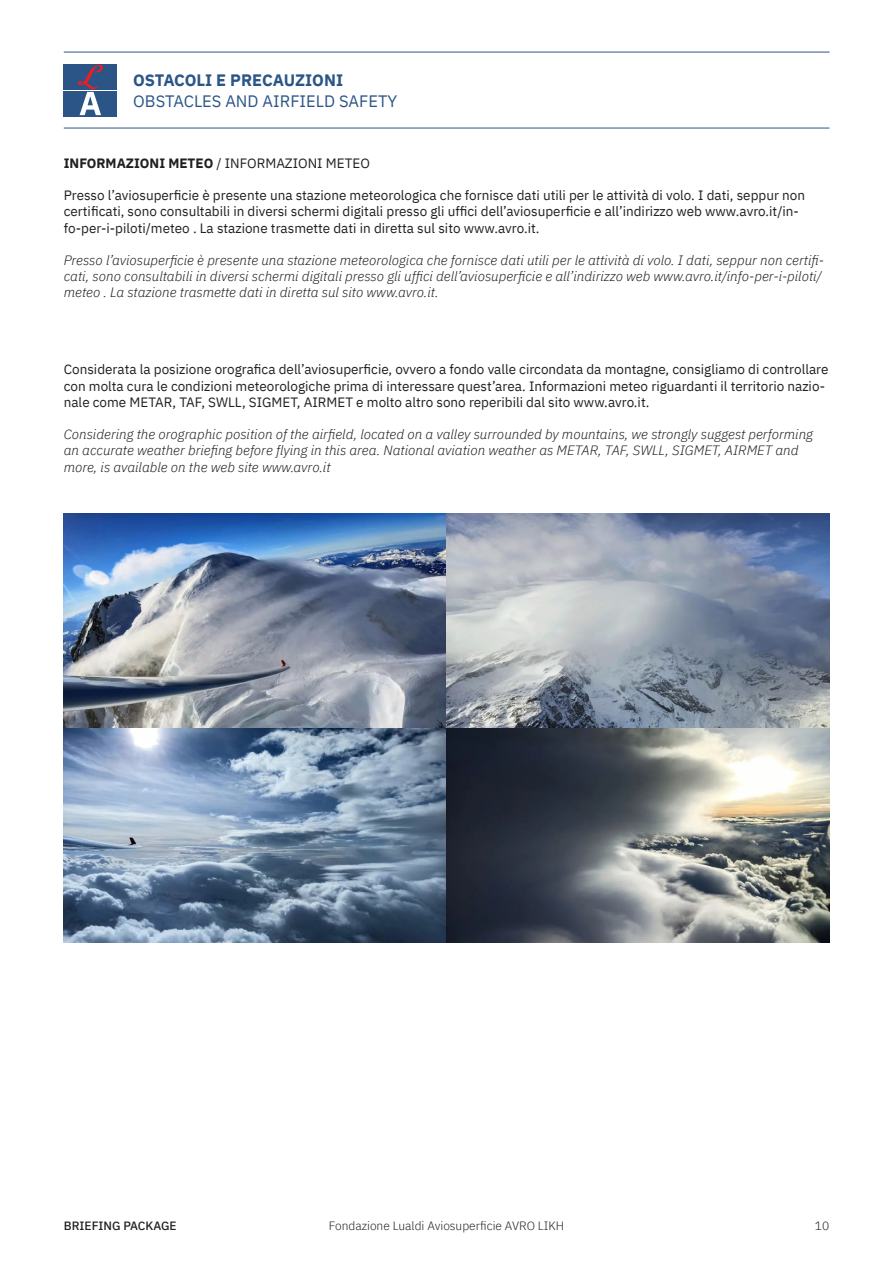
<style>
.page{position:relative;width:893px;height:1263px;background:#fff}
.page>*{position:absolute;margin:0;border:0;box-sizing:border-box;transform-origin:0 0}
.t1{font:16.5px "IBM Plex Sans";color:#2c5587}
.t2{font:700 16.5px "IBM Plex Sans";color:#2c5587}
.t3{font:13.5px/16.2px "IBM Plex Sans";color:#231f20}
.t4{font:italic 300 13.5px/16.2px "IBM Plex Sans";color:#231f20}
.t5{font:300 12px "IBM Plex Sans";color:#231f20}
.t6{font:500 12px "IBM Plex Sans";color:#231f20}
.s1{font-weight:700}
</style>
<div class="page">
<div style="left:64px;top:64px;width:53px;height:52px;background:#2c5587"></div>
<svg style="left:77px;top:64px;width:26px;height:51px"></svg>
<hr style="left:64px;top:90px;width:53px;height:1px;background:#fff">
<hr style="left:64px;top:128px;width:765px;height:1px;background:#2c5587">
<hr style="left:64px;top:52px;width:765px;height:1px;background:#2c5587">
<img style="left:64px;top:514px;width:765px;height:428px">
<p class="t2" style="left:133px;top:67px;width:211px">OSTACOLI E PRECAUZIONI</p>
<p class="t1" style="left:133px;top:89px;width:266px">OBSTACLES AND AIRFIELD SAFETY</p>
<p class="t3" style="left:64px;top:154px;width:308px"><span class="s1">INFORMAZIONI METEO</span> / INFORMAZIONI METEO</p>
<p class="t3" style="left:64px;top:186px;width:743px">Presso l’aviosuperficie è presente una stazione meteorologica che fornisce dati utili per le attività di volo. I dati, seppur non certificati, sono consultabili in diversi schermi digitali presso gli uffici dell’aviosuperficie e all’indirizzo web www.avro.it/in&shy;fo-per-i-piloti/meteo . La stazione trasmette dati in diretta sul sito www.avro.it.</p>
<p class="t4" style="left:64px;top:251px;width:762px">Presso l’aviosuperficie è presente una stazione meteorologica che fornisce dati utili per le attività di volo. I dati, seppur non certifi&shy;cati, sono consultabili in diversi schermi digitali presso gli uffici dell’aviosuperficie e all’indirizzo web www.avro.it/info-per-i-piloti/ meteo . La stazione trasmette dati in diretta sul sito www.avro.it.</p>
<p class="t3" style="left:64px;top:360px;width:766px">Considerata la posizione orografica dell’aviosuperficie, ovvero a fondo valle circondata da montagne, consigliamo di controllare con molta cura le condizioni meteorologiche prima di interessare quest’area. Informazioni meteo riguardanti il territorio nazio&shy;nale come METAR, TAF, SWLL, SIGMET, AIRMET e molto altro sono reperibili dal sito www.avro.it.</p>
<p class="t4" style="left:64px;top:425px;width:751px">Considering the orographic position of the airfield, located on a valley surrounded by mountains, we strongly suggest performing an accurate weather briefing before flying in this area. National aviation weather as METAR, TAF, SWLL, SIGMET, AIRMET and more, is available on the web site www.avro.it</p>
<p class="t6" style="left:64px;top:1216px;width:114px">BRIEFING PACKAGE</p>
<p class="t5" style="left:329px;top:1216px;width:237px">Fondazione Lualdi Aviosuperficie AVRO LIKH</p>
<p class="t5" style="left:815px;top:1216px;width:16px">10</p>
</div>
